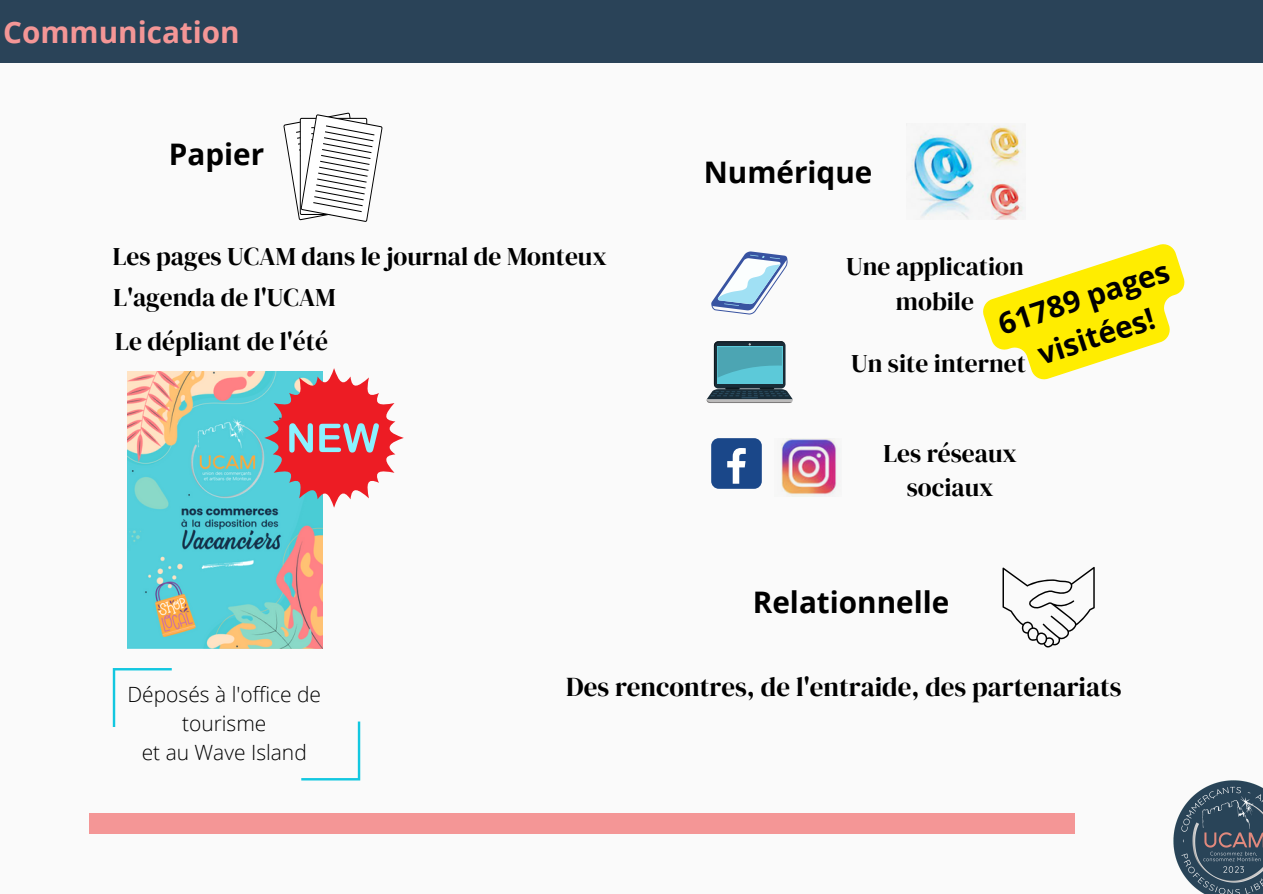
<style>
.page{position:relative;width:1263px;height:894px;background:#fff}
.page>*{position:absolute;margin:0;border:0;box-sizing:border-box;transform-origin:0 0}
.t1{font:700 29.7px/40.5px "Open Sans";color:#000;text-align:center}
.t2{font:700 29.7px "Open Sans";color:#f49696}
.t3{font:27px "DM Serif Display";color:#000}
.t4{font:25.5px/34.8px "DM Serif Display";color:#000;text-align:center}
.t5{font:300 21px/29.2px "Open Sans";color:#000;text-align:center}
</style>
<div class="page">
<div style="left:0;top:0;width:1263px;height:893px;background:#fafafa"></div>
<div style="left:0;top:0;width:1262px;height:62px;background:#2a4358"></div>
<svg style="left:711px;top:251px;width:77px;height:63px"></svg>
<svg style="left:706px;top:341px;width:87px;height:62px;background:#61959f"></svg>
<svg style="left:1002px;top:567px;width:93px;height:80px"></svg>
<div style="left:711px;top:438px;width:51px;height:50px;background:#1a4789;border-radius:8px"></div>
<svg style="left:727px;top:448px;width:19px;height:35px"></svg>
<svg style="left:283px;top:113px;width:99px;height:109px"></svg>
<div style="left:89px;top:812px;width:985px;height:21px;background:#f49696"></div>
<img style="left:127px;top:371px;width:195px;height:277px">
<svg style="left:264px;top:368px;width:140px;height:139px"></svg>
<svg style="left:113px;top:668px;width:59px;height:58px"></svg>
<svg style="left:301px;top:721px;width:59px;height:59px"></svg>
<img style="left:1173px;top:780px;width:90px;height:113px">
<img style="left:911px;top:125px;width:113px;height:94px">
<img style="left:780px;top:438px;width:57px;height:58px">
<svg style="left:983px;top:244px;width:202px;height:136px"></svg>
<p class="t2" style="left:3px;top:11px;width:238px">Communication</p>
<p class="t1" style="left:169px;top:133px;width:97px">Papier</p>
<p class="t4" style="left:113px;top:236px;width:495px;line-height:40.7px;text-align:left">Les pages UCAM dans le journal de Monteux<br>L'agenda de l'UCAM</p>
<p class="t4" style="left:115px;top:323px;width:214px">Le dépliant de l'été</p>
<p class="t1" style="left:704px;top:151px;width:170px">Numérique</p>
<p class="t4" style="left:846px;top:248px;width:179px">Une application mobile</p>
<p class="t1" style="left:993px;top:305px;width:180px;rotate:-18deg">61789 pages visitées!</p>
<p class="t4" style="left:851px;top:345px;width:176px">Un site internet</p>
<p class="t4" style="left:883px;top:435px;width:135px">Les réseaux sociaux</p>
<p class="t1" style="left:753px;top:580px;width:198px">Relationnelle</p>
<p class="t5" style="left:127px;top:679px;width:195px">Déposés à l'office de tourisme<br>et au Wave Island</p>
<p class="t3" style="left:566px;top:667px;width:557px">Des rencontres, de l'entraide, des partenariats</p>
</div>
